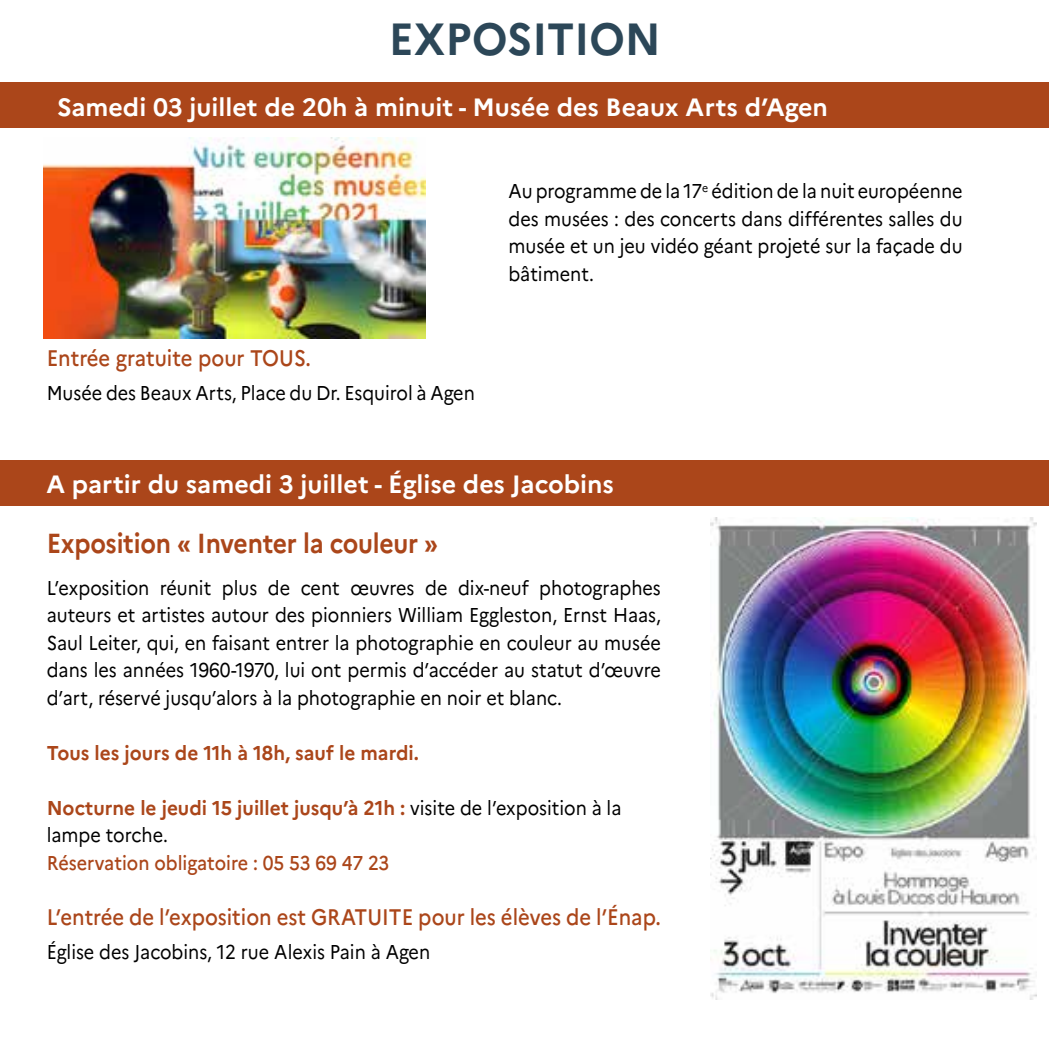
<style>
.page{position:relative;width:1049px;height:1049px;background:#fff}
.page>*{position:absolute;margin:0;border:0;box-sizing:border-box;transform-origin:0 0}
.t1{font:700 45px "Marianne";color:#2c4758;scale:.95 1}
.t2{font:700 27.5px "Marianne";letter-spacing:-.01em;color:#ab461a;scale:.9 1}
.t3{font:700 25px "Marianne";color:#fff}
.t4{font:500 22.5px "Marianne";color:#ab461a;scale:.9 1}
.t5{font:20px/27.5px "Marianne";color:#000;text-align:justify;scale:.9 1}
.t6{font:700 20px/27.5px "Marianne";color:#ab461a;scale:.95 1}
.t7{font:500 20px "Marianne";color:#ab461a;scale:.9 1}
.s1{font-weight:400;color:#000}
</style>
<div class="page">
<hr style="left:0;top:82px;width:1px;height:46px;background:#ab461a">
<div style="left:1px;top:82px;width:1048px;height:46px;background:#ab461a"></div>
<div style="left:1px;top:460px;width:1048px;height:45px;background:#ab461a"></div>
<img style="left:710px;top:517px;width:326px;height:482px">
<img style="left:43px;top:138px;width:382px;height:200px">
<h1 class="t1" style="left:389px;top:11px;width:288px">EXPOSITION</h1>
<p class="t3" style="left:57px;top:91px;width:772px">Samedi 03 juillet de 20h à minuit - Musée des Beaux Arts d’Agen</p>
<p class="t4" style="left:47px;top:344px;width:295px">Entrée gratuite pour TOUS.</p>
<p class="t5" style="left:47px;top:379px;width:477px">Musée des Beaux Arts, Place du Dr. Esquirol à Agen</p>
<p class="t5" style="left:508px;top:177px;width:506px">Au programme de la 17<sup>e</sup> édition de la nuit européenne des musées : des concerts dans différentes salles du musée et un jeu vidéo géant projeté sur la façade du bâtiment.</p>
<p class="t3" style="left:47px;top:469px;width:569px">A partir du samedi 3 juillet - Église des Jacobins</p>
<h2 class="t2" style="left:47px;top:526px;width:436px">Exposition « Inventer la couleur »</h2>
<p class="t5" style="left:47px;top:574px;width:684px">L’exposition réunit plus de cent œuvres de dix-neuf photographes auteurs et artistes autour des pionniers William Eggleston, Ernst Haas, Saul Leiter, qui, en faisant entrer la photographie en couleur au musée dans les années 1960-1970, lui ont permis d’accéder au statut d’œuvre d’art, réservé jusqu’alors à la photographie en noir et blanc.</p>
<p class="t6" style="left:47px;top:739px;width:393px">Tous les jours de 11h à 18h, sauf le mardi.</p>
<p class="t6" style="left:47px;top:794px;width:606px">Nocturne le jeudi 15 juillet jusqu’à 21h : <span class="s1">visite de l’exposition à la lampe torche.</span></p>
<p class="t7" style="left:47px;top:850px;width:382px">Réservation obligatoire : 05 53 69 47 23</p>
<p class="t4" style="left:47px;top:903px;width:684px">L’entrée de l’exposition est GRATUITE pour les élèves de l’Énap.</p>
<p class="t5" style="left:47px;top:938px;width:428px">Église des Jacobins, 12 rue Alexis Pain à Agen</p>
</div>
